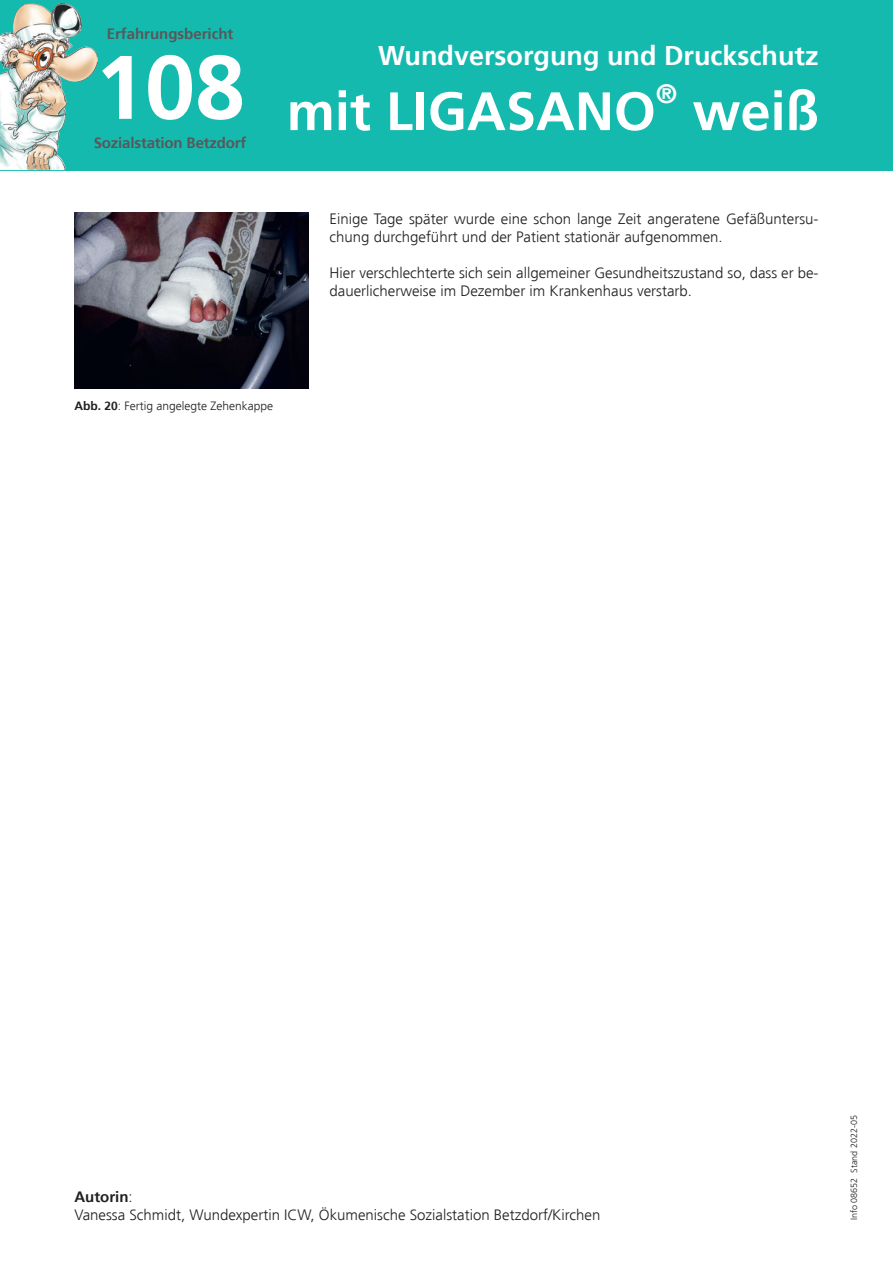
<style>
.page{position:relative;width:893px;height:1263px;background:#fff}
.page>*{position:absolute;margin:0;border:0;box-sizing:border-box;transform-origin:0 0}
.t1{font:700 90px "Frutiger";color:#fff}
.t2{font:700 54px "Frutiger";color:#fff}
.t3{font:700 27px "Frutiger";color:#fff}
.t4{font:300 15px/18px "Frutiger";color:#231f20}
.t5{font:700 15px "Frutiger";letter-spacing:-.01em;color:#57585a}
.t6{font:300 12px "Frutiger";color:#231f20}
.t7{font:300 9px "Frutiger";color:#231f20}
.s1{font-weight:700}
</style>
<div class="page">
<img style="left:74px;top:213px;width:235px;height:175px">
<div style="left:0;top:0;width:893px;height:170px;background:#15baaf"></div>
<img style="left:18px;top:3px;width:45px;height:11px">
<p class="t5" style="left:107px;top:25px;width:128px">Erfahrungsbericht</p>
<h1 class="t1" style="left:95px;top:35px;width:152px">108</h1>
<h3 class="t3" style="left:378px;top:40px;width:442px">Wundversorgung und Druckschutz</h3>
<h2 class="t2" style="left:287px;top:80px;width:371px">mit LIGASANO</h2>
<h3 class="t3" style="left:656px;top:78px;width:23px">®</h3>
<h2 class="t2" style="left:692px;top:80px;width:128px">weiß</h2>
<p class="t5" style="left:94px;top:134px;width:154px">Sozialstation Betzdorf</p>
<p class="t6" style="left:74px;top:399px;width:200px"><span class="s1">Abb. 20</span>: Fertig angelegte Zehenkappe</p>
<p class="t4" style="left:330px;top:210px;width:490px">Einige Tage später wurde eine schon lange Zeit angeratene Gefäßuntersu&shy;chung durchgeführt und der Patient stationär aufgenommen.</p>
<p class="t4" style="left:330px;top:264px;width:490px">Hier verschlechterte sich sein allgemeiner Gesundheitszustand so, dass er be&shy;dauerlicherweise im Dezember im Krankenhaus verstarb.</p>
<p class="t4" style="left:74px;top:1188px;width:527px"><span class="s1">Autorin</span>:<br>Vanessa Schmidt, Wundexpertin ICW, Ökumenische Sozialstation Betzdorf/Kirchen</p>
<p class="t7" style="left:849px;top:1220px;width:107px;rotate:-90deg">Info 08652 Stand 2022-05</p>
</div>
